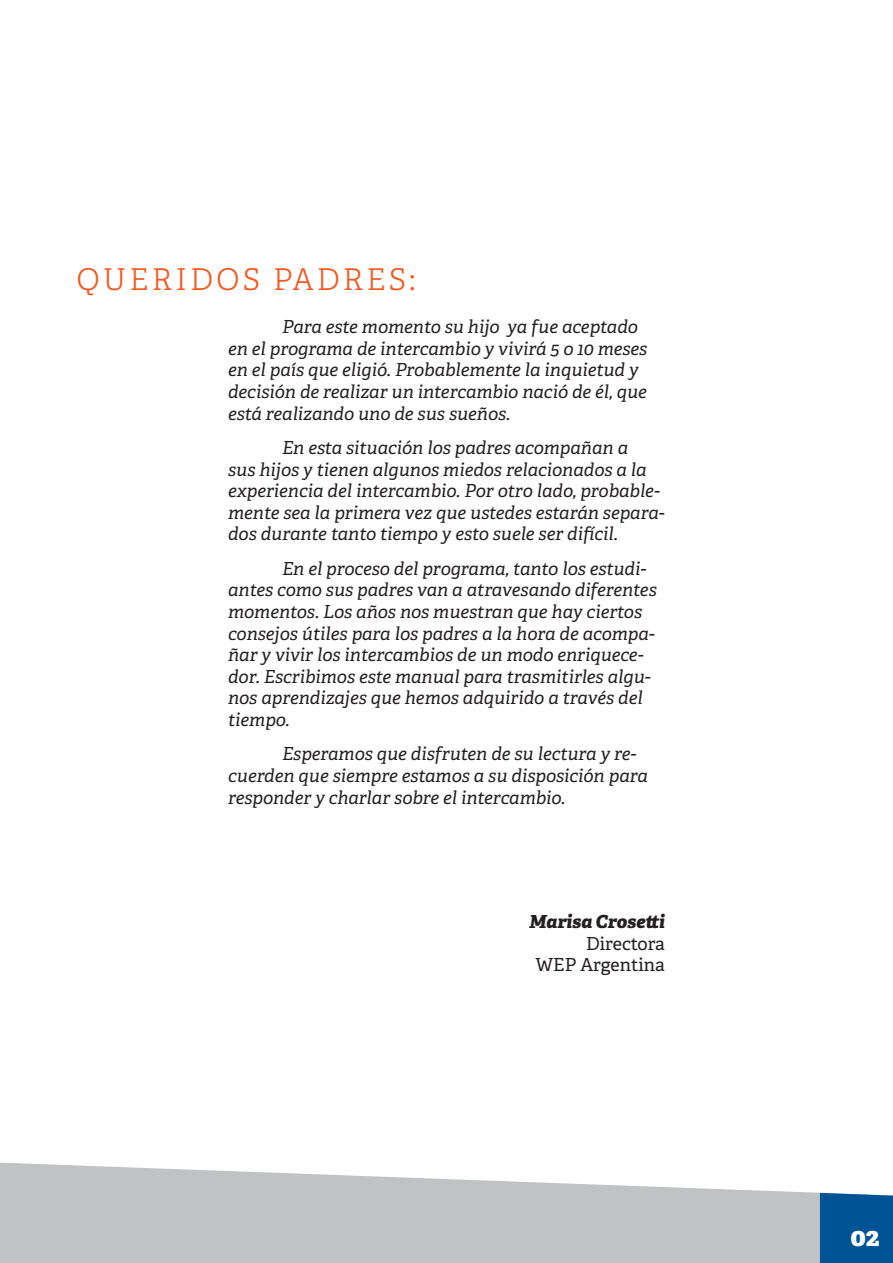
<style>
.page{position:relative;width:893px;height:1263px;background:#fff}
.page>*{position:absolute;margin:0;border:0;box-sizing:border-box;transform-origin:0 0}
.t1{font:300 30px "Adelle";letter-spacing:.1em;color:#f15921}
.t2{font:800 25.5px "Adelle";color:#fff}
.t3{font:italic 18px/21.6px "Adelle";color:#231f20}
.t4{font:18px/21.6px "Adelle";color:#231f20;text-align:right}
.t5{font:italic 800 18px "Adelle";color:#231f20}
</style>
<div class="page">
<svg style="left:0;top:1162px;width:823px;height:101px;fill:#c1c2c4"></svg>
<div style="left:820px;top:1193px;width:73px;height:70px;background:#005495"></div>
<h1 class="t1" style="left:77px;top:261px;width:340px">QUERIDOS PADRES:</h1>
<p class="t3" style="left:228px;top:316px;width:421px;text-indent:54px">Para este momento su hijo ya fue aceptado en el programa de intercambio y vivirá 5 o 10 meses en el país que eligió. Probablemente la inquietud y decisión de realizar un intercambio nació de él, que está realizando uno de sus sueños.</p>
<p class="t3" style="left:228px;top:437px;width:438px;text-indent:54px">En esta situación los padres acompañan a<br>sus hijos y tienen algunos miedos relacionados a la experiencia del intercambio. Por otro lado, probable&shy;mente sea la primera vez que ustedes estarán separa&shy;dos durante tanto tiempo y esto suele ser difícil.</p>
<p class="t3" style="left:228px;top:558px;width:430px;text-indent:54px">En el proceso del programa, tanto los estudi&shy;antes como sus padres van a atravesando diferentes momentos. Los años nos muestran que hay ciertos consejos útiles para los padres a la hora de acompa&shy;ñar y vivir los intercambios de un modo enriquece&shy;dor. Escribimos este manual para trasmitirles algu&shy;nos aprendizajes que hemos adquirido a través del tiempo.</p>
<p class="t3" style="left:228px;top:743px;width:421px;text-indent:54px">Esperamos que disfruten de su lectura y re&shy;cuerden que siempre estamos a su disposición para responder y charlar sobre el intercambio.</p>
<p class="t5" style="left:529px;top:910px;width:137px">Marisa Crosetti</p>
<p class="t4" style="left:535px;top:933px;width:131px">Directora<br>WEP Argentina</p>
<h2 class="t2" style="left:850px;top:1220px;width:31px">02</h2>
</div>
